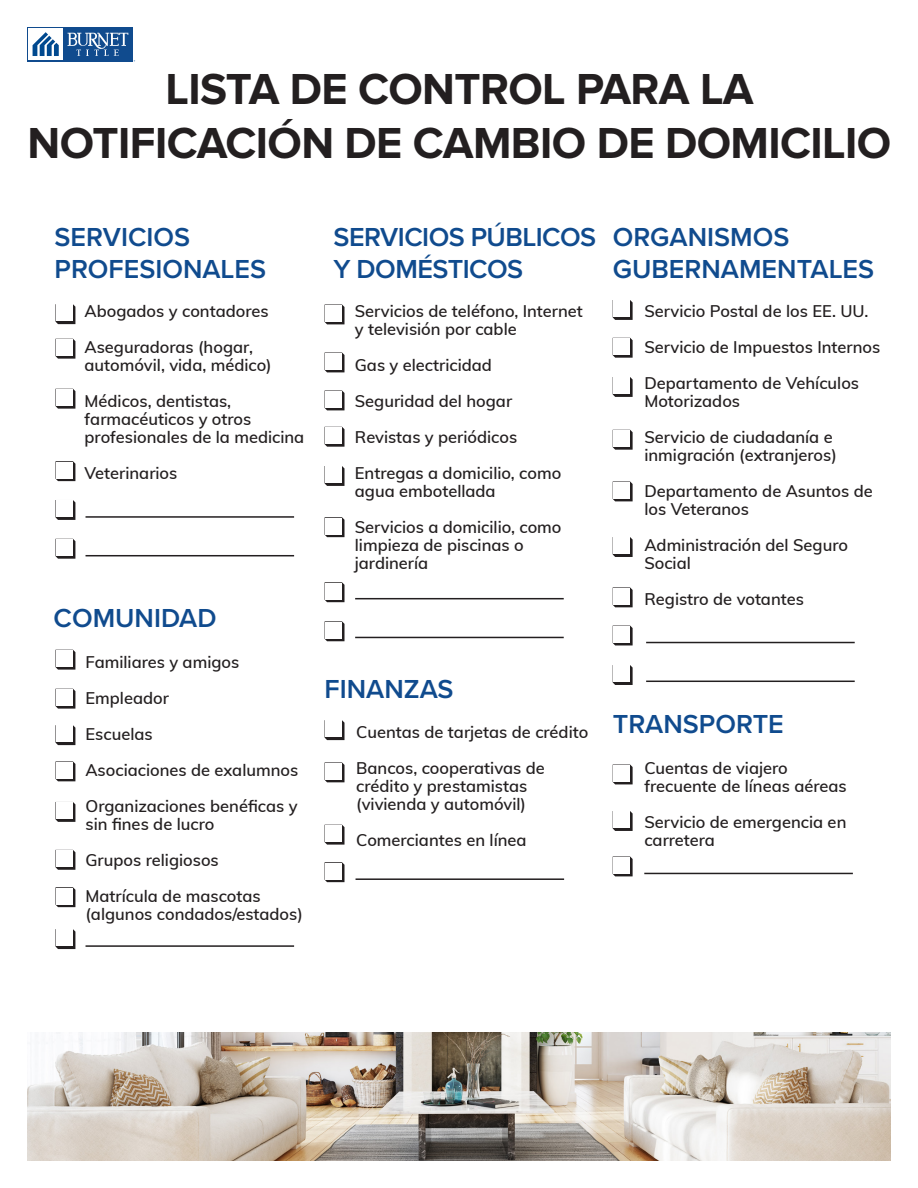
<style>
.page{position:relative;width:918px;height:1188px;background:#fff}
.page>*{position:absolute;margin:0;border:0;box-sizing:border-box;transform-origin:0 0}
.t1{font:700 45px/54px "Proxima Nova";letter-spacing:-.015em;color:#231f20;text-align:center}
.t2{font:600 27px/32.4px "Proxima Nova";color:#104b8e}
.t3{font:600 27px/32.4px "Proxima Nova";letter-spacing:-.02em;color:#104b8e}
.t4{font:600 16.5px/36px "Muli";color:#231f20}
</style>
<div class="page">
<div style="left:27px;top:27px;width:106px;height:35px;background:#104b8e"></div>
<div style="left:29px;top:28px;width:34px;height:32px;background:#fff"></div>
<svg style="left:33px;top:32px;width:26px;height:24px"></svg>
<svg style="left:68px;top:33px;width:60px;height:23px"></svg>
<svg style="left:56px;top:304px;width:19px;height:20px"></svg>
<div style="left:56px;top:305px;width:16px;height:16px;background:#fff"></div>
<svg style="left:56px;top:339px;width:19px;height:20px"></svg>
<div style="left:56px;top:339px;width:16px;height:17px;background:#fff"></div>
<svg style="left:56px;top:389px;width:19px;height:20px"></svg>
<div style="left:56px;top:389px;width:16px;height:17px;background:#fff"></div>
<svg style="left:56px;top:461px;width:19px;height:20px"></svg>
<div style="left:56px;top:462px;width:16px;height:16px;background:#fff"></div>
<svg style="left:56px;top:500px;width:19px;height:20px"></svg>
<div style="left:56px;top:501px;width:16px;height:16px;background:#fff"></div>
<svg style="left:56px;top:539px;width:19px;height:20px"></svg>
<div style="left:56px;top:539px;width:16px;height:17px;background:#fff"></div>
<svg style="left:56px;top:650px;width:19px;height:20px"></svg>
<div style="left:56px;top:650px;width:16px;height:17px;background:#fff"></div>
<svg style="left:56px;top:689px;width:19px;height:20px"></svg>
<div style="left:56px;top:689px;width:16px;height:17px;background:#fff"></div>
<svg style="left:56px;top:725px;width:19px;height:20px"></svg>
<div style="left:56px;top:726px;width:16px;height:16px;background:#fff"></div>
<svg style="left:56px;top:761px;width:19px;height:20px"></svg>
<div style="left:56px;top:762px;width:16px;height:16px;background:#fff"></div>
<svg style="left:56px;top:802px;width:19px;height:20px"></svg>
<div style="left:56px;top:803px;width:16px;height:16px;background:#fff"></div>
<svg style="left:56px;top:850px;width:19px;height:20px"></svg>
<div style="left:56px;top:850px;width:16px;height:17px;background:#fff"></div>
<svg style="left:56px;top:887px;width:19px;height:20px"></svg>
<div style="left:56px;top:888px;width:16px;height:16px;background:#fff"></div>
<svg style="left:56px;top:929px;width:19px;height:20px"></svg>
<div style="left:56px;top:930px;width:16px;height:16px;background:#fff"></div>
<svg style="left:325px;top:304px;width:20px;height:20px"></svg>
<div style="left:325px;top:305px;width:17px;height:16px;background:#fff"></div>
<svg style="left:325px;top:352px;width:20px;height:20px"></svg>
<div style="left:325px;top:353px;width:17px;height:16px;background:#fff"></div>
<svg style="left:325px;top:390px;width:20px;height:20px"></svg>
<div style="left:325px;top:391px;width:17px;height:16px;background:#fff"></div>
<svg style="left:325px;top:427px;width:20px;height:20px"></svg>
<div style="left:325px;top:427px;width:17px;height:17px;background:#fff"></div>
<svg style="left:325px;top:466px;width:20px;height:20px"></svg>
<div style="left:325px;top:467px;width:17px;height:16px;background:#fff"></div>
<svg style="left:325px;top:517px;width:20px;height:20px"></svg>
<div style="left:325px;top:518px;width:17px;height:16px;background:#fff"></div>
<svg style="left:325px;top:582px;width:20px;height:20px"></svg>
<div style="left:325px;top:583px;width:17px;height:16px;background:#fff"></div>
<svg style="left:325px;top:621px;width:20px;height:20px"></svg>
<div style="left:325px;top:622px;width:17px;height:16px;background:#fff"></div>
<svg style="left:325px;top:720px;width:20px;height:20px"></svg>
<div style="left:325px;top:721px;width:17px;height:16px;background:#fff"></div>
<svg style="left:325px;top:762px;width:20px;height:20px"></svg>
<div style="left:325px;top:763px;width:17px;height:16px;background:#fff"></div>
<svg style="left:325px;top:825px;width:20px;height:20px"></svg>
<div style="left:325px;top:825px;width:17px;height:17px;background:#fff"></div>
<svg style="left:325px;top:862px;width:20px;height:20px"></svg>
<div style="left:325px;top:863px;width:17px;height:16px;background:#fff"></div>
<svg style="left:613px;top:300px;width:20px;height:20px"></svg>
<div style="left:613px;top:301px;width:17px;height:16px;background:#fff"></div>
<svg style="left:613px;top:338px;width:20px;height:20px"></svg>
<div style="left:613px;top:338px;width:17px;height:17px;background:#fff"></div>
<svg style="left:613px;top:377px;width:20px;height:20px"></svg>
<div style="left:613px;top:378px;width:17px;height:16px;background:#fff"></div>
<svg style="left:613px;top:430px;width:20px;height:20px"></svg>
<div style="left:613px;top:430px;width:17px;height:17px;background:#fff"></div>
<svg style="left:613px;top:481px;width:20px;height:20px"></svg>
<div style="left:613px;top:482px;width:17px;height:16px;background:#fff"></div>
<svg style="left:613px;top:537px;width:20px;height:20px"></svg>
<div style="left:613px;top:538px;width:17px;height:16px;background:#fff"></div>
<svg style="left:613px;top:587px;width:20px;height:20px"></svg>
<div style="left:613px;top:588px;width:17px;height:16px;background:#fff"></div>
<svg style="left:613px;top:626px;width:20px;height:19px"></svg>
<div style="left:613px;top:626px;width:17px;height:17px;background:#fff"></div>
<svg style="left:613px;top:665px;width:20px;height:20px"></svg>
<div style="left:613px;top:666px;width:17px;height:16px;background:#fff"></div>
<svg style="left:613px;top:765px;width:20px;height:19px"></svg>
<div style="left:613px;top:765px;width:17px;height:16px;background:#fff"></div>
<svg style="left:613px;top:811px;width:20px;height:20px"></svg>
<div style="left:613px;top:812px;width:17px;height:16px;background:#fff"></div>
<svg style="left:613px;top:857px;width:20px;height:19px"></svg>
<div style="left:613px;top:857px;width:17px;height:16px;background:#fff"></div>
<hr style="left:86px;top:516px;width:208px;height:2px;background:#231f20">
<hr style="left:86px;top:555px;width:208px;height:1px;background:#231f20">
<hr style="left:86px;top:945px;width:208px;height:2px;background:#231f20">
<hr style="left:356px;top:878px;width:208px;height:2px;background:#231f20">
<hr style="left:355px;top:598px;width:209px;height:1px;background:#231f20">
<hr style="left:355px;top:637px;width:209px;height:1px;background:#231f20">
<hr style="left:646px;top:642px;width:209px;height:1px;background:#231f20">
<hr style="left:646px;top:681px;width:209px;height:1px;background:#231f20">
<hr style="left:644px;top:873px;width:209px;height:1px;background:#231f20">
<img style="left:27px;top:1032px;width:864px;height:129px">
<p class="t1" style="left:28px;top:63px;width:865px">LISTA DE CONTROL PARA LA<br>NOTIFICACIÓN DE CAMBIO DE DOMICILIO</p>
<p class="t3" style="left:334px;top:220px;width:264px">SERVICIOS PÚBLICOS<br>Y DOMÉSTICOS</p>
<p class="t2" style="left:55px;top:220px;width:213px">SERVICIOS<br>PROFESIONALES</p>
<p class="t2" style="left:613px;top:220px;width:263px">ORGANISMOS<br>GUBERNAMENTALES</p>
<p class="t4" style="left:85px;top:292px;width:186px">Abogados y contadores<br>Aseguradoras (hogar,</p>
<p class="t4" style="left:85px;top:346px;width:189px">automóvil, vida, médico)<br>Médicos, dentistas,</p>
<p class="t4" style="left:85px;top:409px;width:221px;line-height:18px">farmacéuticos y otros profesionales de la medicina</p>
<p class="t4" style="left:85px;top:454px;width:94px">Veterinarios</p>
<p class="t2" style="left:54px;top:601px;width:165px">COMUNIDAD</p>
<p class="t4" style="left:86px;top:643px;width:214px">Familiares y amigos<br>Empleador<br>Escuelas<br>Asociaciones de exalumnos<br>Organizaciones benéficas y</p>
<p class="t4" style="left:86px;top:805px;width:177px">sin fines de lucro<br>Grupos religiosos<br>Matrícula de mascotas</p>
<p class="t4" style="left:86px;top:895px;width:219px">(algunos condados/estados)</p>
<p class="t4" style="left:355px;top:301px;width:230px;line-height:18px">Servicios de teléfono, Internet y televisión por cable</p>
<p class="t4" style="left:355px;top:346px;width:208px">Gas y electricidad<br>Seguridad del hogar<br>Revistas y periódicos<br>Entregas a domicilio, como</p>
<p class="t4" style="left:355px;top:472px;width:208px">agua embotellada<br>Servicios a domicilio, como</p>
<p class="t4" style="left:355px;top:535px;width:170px;line-height:18px">limpieza de piscinas o jardinería</p>
<p class="t2" style="left:325px;top:672px;width:131px">FINANZAS</p>
<p class="t4" style="left:356px;top:714px;width:234px">Cuentas de tarjetas de crédito<br>Bancos, cooperativas de</p>
<p class="t4" style="left:356px;top:777px;width:173px;line-height:18px">crédito y prestamistas (vivienda y automóvil)</p>
<p class="t4" style="left:356px;top:822px;width:172px">Comerciantes en línea</p>
<p class="t4" style="left:644px;top:292px;width:238px">Servicio Postal de los EE. UU.<br>Servicio de Impuestos Internos<br>Departamento de Vehículos</p>
<p class="t4" style="left:644px;top:382px;width:190px">Motorizados<br>Servicio de ciudadanía e</p>
<p class="t4" style="left:644px;top:436px;width:230px">inmigración (extranjeros)<br>Departamento de Asuntos de</p>
<p class="t4" style="left:644px;top:490px;width:205px">los Veteranos<br>Administración del Seguro</p>
<p class="t4" style="left:644px;top:544px;width:161px">Social<br>Registro de votantes</p>
<p class="t2" style="left:613px;top:707px;width:173px">TRANSPORTE</p>
<p class="t4" style="left:644px;top:758px;width:204px;line-height:18px">Cuentas de viajero frecuente de líneas aéreas</p>
<p class="t4" style="left:644px;top:812px;width:204px;line-height:18px">Servicio de emergencia en carretera</p>
</div>
